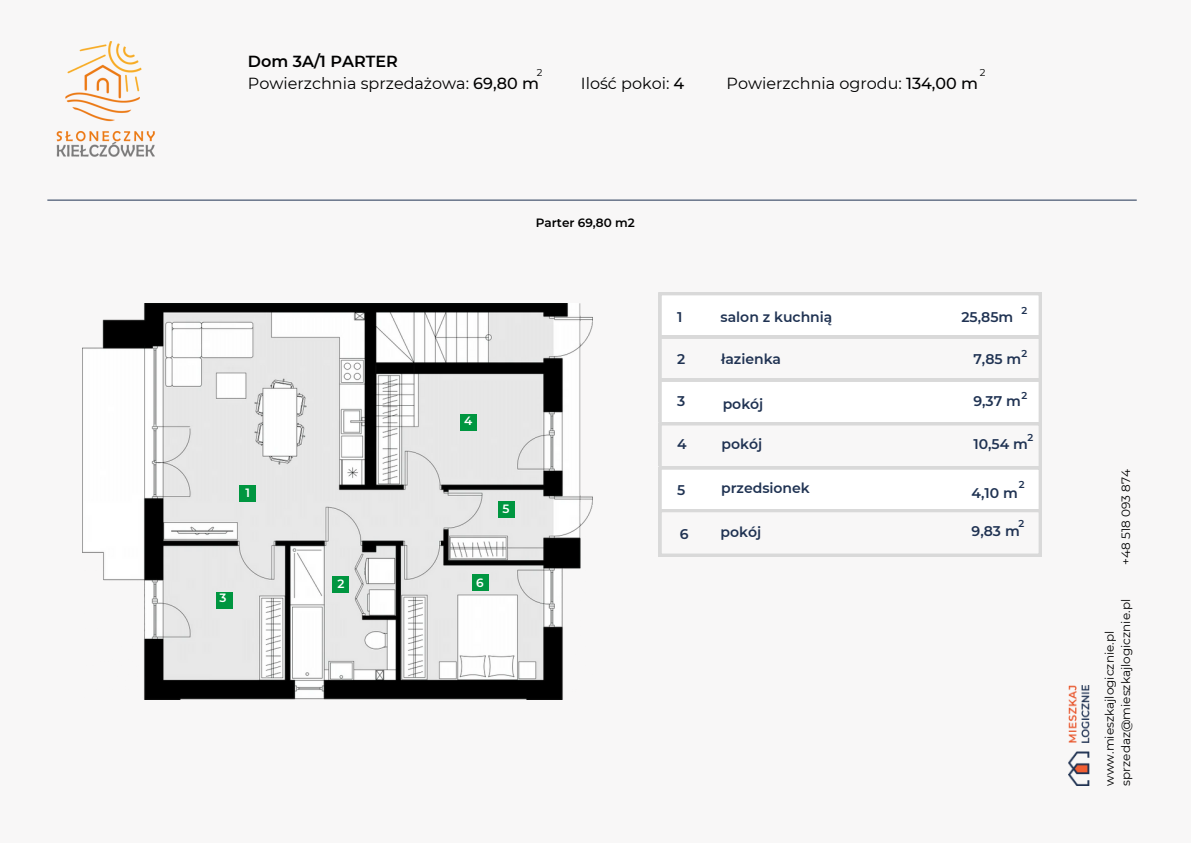
<style>
.page{position:relative;width:1191px;height:843px;background:#fff}
.page>*{position:absolute;margin:0;border:0;box-sizing:border-box;transform-origin:0 0}
.t1{font:16px/21.8px "Montserrat";color:#000}
.t2{font:600 14px "Montserrat";color:#1f3252}
.t3{font:12px/16.5px "Montserrat";color:#000}
.t4{font:600 12px "Montserrat";color:#000}
.t5{font:600 12px "Montserrat";color:#fff}
.t6{font:600 10px "Montserrat";color:#1f3252}
.t7{font:10px "Montserrat";color:#000}
.s1{font-weight:600}
.s2{font-weight:500}
</style>
<div class="page">
<div style="left:0;top:0;width:1190px;height:842px;background:#f8f7f7"></div>
<hr style="left:47px;top:200px;width:1089px;height:1px;background:#1f3252">
<img style="left:1068px;top:685px;width:21px;height:57px">
<img style="left:1068px;top:751px;width:21px;height:34px">
<img style="left:83px;top:303px;width:509px;height:396px">
<div style="left:333px;top:576px;width:16px;height:16px;background:#009640"></div>
<div style="left:498px;top:501px;width:16px;height:16px;background:#009640"></div>
<div style="left:216px;top:591px;width:16px;height:17px;background:#009640"></div>
<img style="left:56px;top:41px;width:99px;height:116px">
<div style="left:460px;top:414px;width:16px;height:16px;background:#009640"></div>
<div style="left:240px;top:485px;width:16px;height:16px;background:#009640"></div>
<div style="left:472px;top:574px;width:16px;height:16px;background:#009640"></div>
<svg style="left:658px;top:292px;width:383px;height:264px"></svg>
<p class="t1" style="left:248px;top:51px;width:292px"><span class="s1">Dom 3A/1 PARTER<br></span>Powierzchnia sprzedażowa: <span class="s2">69,80 m</span></p>
<p class="t7" style="left:536px;top:67px;width:7px">2</p>
<p class="t7" style="left:979px;top:67px;width:7px">2</p>
<p class="t1" style="left:581px;top:72px;width:105px">Ilość pokoi: <span class="s2">4</span></p>
<p class="t1" style="left:726px;top:72px;width:253px">Powierzchnia ogrodu: <span class="s2">134,00 m</span></p>
<p class="t5" style="left:245px;top:485px;width:6px">1</p>
<p class="t5" style="left:219px;top:590px;width:8px">3</p>
<p class="t5" style="left:337px;top:576px;width:8px">2</p>
<p class="t4" style="left:536px;top:215px;width:100px">Parter 69,80 m2</p>
<p class="t5" style="left:464px;top:413px;width:10px">4</p>
<p class="t5" style="left:502px;top:501px;width:9px">5</p>
<p class="t5" style="left:476px;top:575px;width:9px">6</p>
<p class="t2" style="left:677px;top:308px;width:7px">1</p>
<p class="t2" style="left:677px;top:350px;width:10px">2</p>
<p class="t2" style="left:677px;top:392px;width:10px">3</p>
<p class="t2" style="left:677px;top:435px;width:11px">4</p>
<p class="t2" style="left:720px;top:308px;width:113px">salon z kuchnią</p>
<p class="t2" style="left:721px;top:350px;width:62px">łazienka</p>
<p class="t2" style="left:722px;top:395px;width:42px">pokój</p>
<p class="t2" style="left:721px;top:435px;width:42px">pokój</p>
<p class="t2" style="left:961px;top:308px;width:53px">25,85m</p>
<p class="t6" style="left:1021px;top:304px;width:7px">2</p>
<p class="t6" style="left:1021px;top:347px;width:7px">2</p>
<p class="t2" style="left:973px;top:350px;width:49px">7,85 m</p>
<p class="t6" style="left:1021px;top:389px;width:7px">2</p>
<p class="t2" style="left:973px;top:435px;width:56px">10,54 m</p>
<p class="t2" style="left:973px;top:392px;width:49px">9,37 m</p>
<p class="t6" style="left:1027px;top:431px;width:7px">2</p>
<p class="t6" style="left:1018px;top:478px;width:7px">2</p>
<p class="t2" style="left:677px;top:481px;width:10px">5</p>
<p class="t2" style="left:721px;top:479px;width:90px">przedsionek</p>
<p class="t2" style="left:971px;top:484px;width:48px">4,10 m</p>
<p class="t6" style="left:1018px;top:517px;width:7px">2</p>
<p class="t2" style="left:679px;top:525px;width:10px">6</p>
<p class="t2" style="left:720px;top:523px;width:42px">pokój</p>
<p class="t2" style="left:971px;top:522px;width:50px">9,83 m</p>
<p class="t3" style="left:1117px;top:564px;width:97px;rotate:-90deg">+48 518 093 874</p>
<p class="t3" style="left:1100px;top:785px;width:188px;rotate:-90deg">www.mieszkajlogicznie.pl sprzedaz@mieszkajlogicznie.pl</p>
</div>
